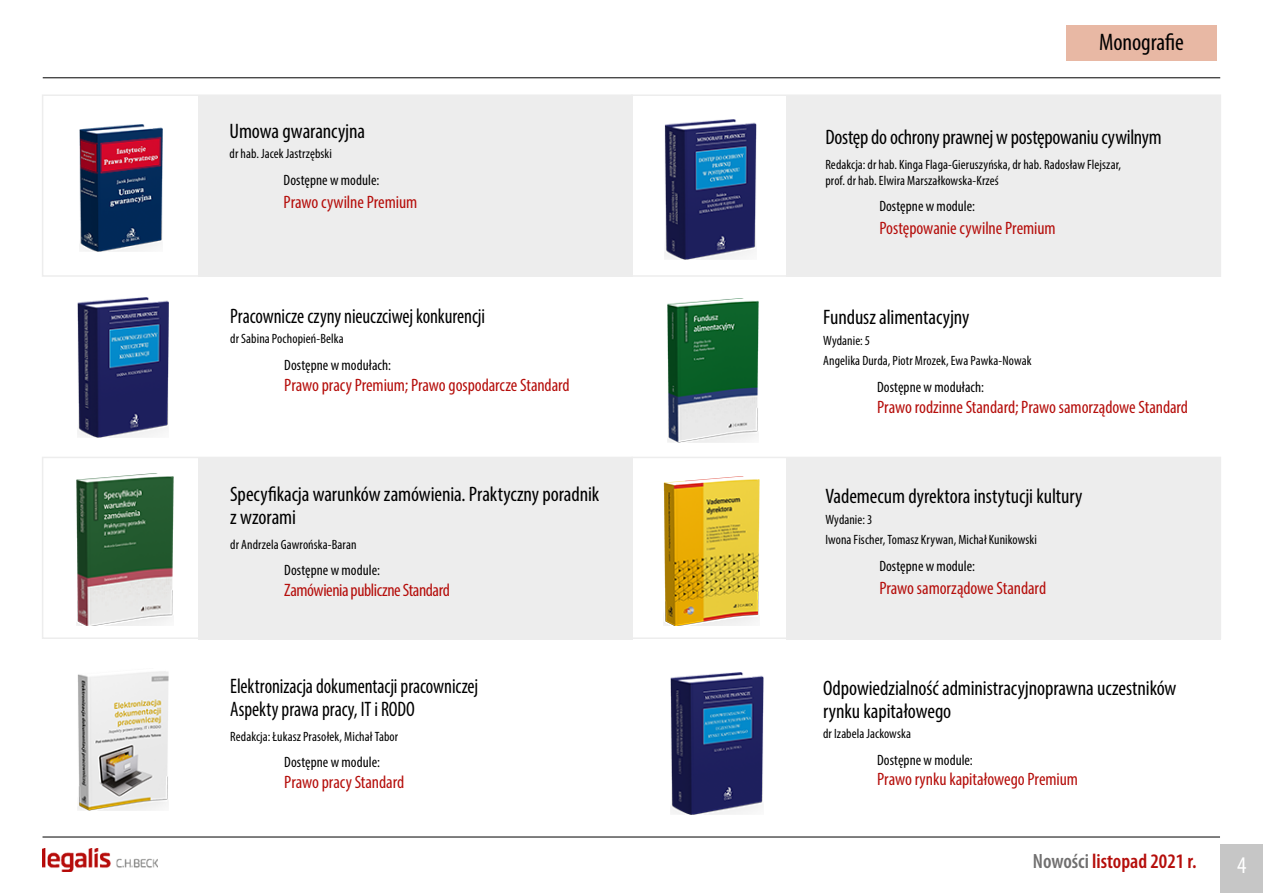
<style>
.page{position:relative;width:1263px;height:893px;background:#fff}
.page>*{position:absolute;margin:0;border:0;box-sizing:border-box;transform-origin:0 0}
.t1{font:condensed 24px "Myriad Pro";letter-spacing:-.005em;color:#000}
.t2{font:condensed 24px "Myriad Pro";color:#fff}
.t3{font:condensed 21px/22.5px "Myriad Pro";letter-spacing:-.005em;color:#000}
.t4{font:condensed 21px/22.5px "Myriad Pro";letter-spacing:-.005em;color:#000;scale:.93 1}
.t5{font:600 condensed 20.7px "Myriad Pro";color:#b50e0b}
.t6{font:condensed 18px "Myriad Pro";letter-spacing:-.005em;color:#b50e0b}
.t7{font:condensed 18px "Myriad Pro";letter-spacing:-.025em;color:#b50e0b}
.t8{font:condensed 15px "Myriad Pro";letter-spacing:.005em;color:#000}
.t9{font:condensed 13.5px/20.4px "Myriad Pro";letter-spacing:.005em;color:#000}
.s1{color:#706f6f}
</style>
<div class="page">
<hr style="left:43px;top:837px;width:1177px;height:1px;background:#000">
<hr style="left:43px;top:78px;width:1177px;height:1px;background:#000">
<div style="left:1220px;top:845px;width:43px;height:48px;background:#c6c6c6"></div>
<img style="left:43px;top:848px;width:115px;height:24px">
<div style="left:42px;top:94px;width:591px;height:183px;border:2px solid #ededed"></div>
<div style="left:198px;top:96px;width:435px;height:181px;background:#ededed"></div>
<div style="left:787px;top:96px;width:434px;height:181px;background:#ededed"></div>
<div style="left:787px;top:458px;width:434px;height:182px;background:#ededed"></div>
<div style="left:198px;top:458px;width:435px;height:181px;background:#ededed"></div>
<div style="left:1066px;top:26px;width:151px;height:35px;background:#e8b8a4"></div>
<img style="left:79px;top:124px;width:84px;height:128px">
<img style="left:664px;top:120px;width:93px;height:139px">
<img style="left:78px;top:298px;width:91px;height:139px">
<img style="left:78px;top:671px;width:91px;height:140px">
<img style="left:668px;top:299px;width:91px;height:143px">
<img style="left:670px;top:673px;width:94px;height:141px">
<img style="left:77px;top:473px;width:97px;height:152px">
<img style="left:664px;top:477px;width:95px;height:149px">
<h2 class="t3" style="left:230px;top:119px;width:137px">Umowa gwarancyjna</h2>
<p class="t9" style="left:230px;top:143px;width:104px">dr hab. Jacek Jastrzębski</p>
<p class="t8" style="left:284px;top:171px;width:97px">Dostępne w module:</p>
<h3 class="t6" style="left:284px;top:191px;width:135px">Prawo cywilne Premium</h3>
<h2 class="t4" style="left:230px;top:304px;width:275px">Pracownicze czyny nieuczciwej konkurencji</h2>
<p class="t9" style="left:230px;top:328px;width:115px">dr Sabina Pochopień-Belka</p>
<p class="t8" style="left:284px;top:356px;width:108px">Dostępne w modułach:</p>
<h3 class="t6" style="left:284px;top:374px;width:287px">Prawo pracy Premium; Prawo gospodarcze Standard</h3>
<h2 class="t3" style="left:230px;top:483px;width:370px">Specyfikacja warunków zamówienia. Praktyczny poradnik z wzorami</h2>
<p class="t9" style="left:230px;top:534px;width:128px">dr Andrzela Gawrońska-Baran</p>
<p class="t8" style="left:284px;top:561px;width:97px">Dostępne w module:</p>
<h3 class="t7" style="left:284px;top:579px;width:167px">Zamówienia publiczne Standard</h3>
<h2 class="t4" style="left:230px;top:675px;width:268px">Elektronizacja dokumentacji pracowniczej<br>Aspekty prawa pracy, IT i RODO</h2>
<p class="t9" style="left:230px;top:726px;width:169px">Redakcja: Łukasz Prasołek, Michał Tabor</p>
<p class="t8" style="left:284px;top:753px;width:97px">Dostępne w module:</p>
<h3 class="t6" style="left:284px;top:771px;width:122px">Prawo pracy Standard</h3>
<h1 class="t1" style="left:1099px;top:28px;width:86px">Monografie</h1>
<h2 class="t3" style="left:825px;top:125px;width:338px">Dostęp do ochrony prawnej w postępowaniu cywilnym</h2>
<p class="t9" style="left:825px;top:156px;width:297px;line-height:16.2px">Redakcja: dr hab. Kinga Flaga-Gieruszyńska, dr hab. Radosław Flejszar, prof. dr hab. Elwira Marszałkowska-Krześ</p>
<p class="t8" style="left:879px;top:197px;width:97px">Dostępne w module:</p>
<h3 class="t6" style="left:879px;top:217px;width:178px">Postępowanie cywilne Premium</h3>
<h2 class="t3" style="left:823px;top:306px;width:148px">Fundusz alimentacyjny</h2>
<p class="t9" style="left:823px;top:330px;width:210px">Wydanie: 5<br>Angelika Durda, Piotr Mrozek, Ewa Pawka-Nowak</p>
<p class="t8" style="left:877px;top:378px;width:108px">Dostępne w modułach:</p>
<h3 class="t6" style="left:877px;top:396px;width:312px">Prawo rodzinne Standard; Prawo samorządowe Standard</h3>
<h2 class="t3" style="left:825px;top:485px;width:259px">Vademecum dyrektora instytucji kultury</h2>
<p class="t9" style="left:825px;top:509px;width:213px">Wydanie: 3<br>Iwona Fischer, Tomasz Krywan, Michał Kunikowski</p>
<p class="t8" style="left:879px;top:557px;width:97px">Dostępne w module:</p>
<h3 class="t6" style="left:879px;top:577px;width:168px">Prawo samorządowe Standard</h3>
<h2 class="t3" style="left:823px;top:677px;width:355px">Odpowiedzialność administracyjnoprawna uczestników rynku kapitałowego</h2>
<p class="t9" style="left:823px;top:723px;width:89px">dr Izabela Jackowska</p>
<p class="t8" style="left:877px;top:750px;width:97px">Dostępne w module:</p>
<h3 class="t6" style="left:877px;top:768px;width:202px">Prawo rynku kapitałowego Premium</h3>
<h3 class="t5" style="left:1033px;top:850px;width:165px"><span class="s1">Nowości</span> listopad 2021 r.</h3>
<h1 class="t2" style="left:1237px;top:851px;width:11px">4</h1>
</div>
